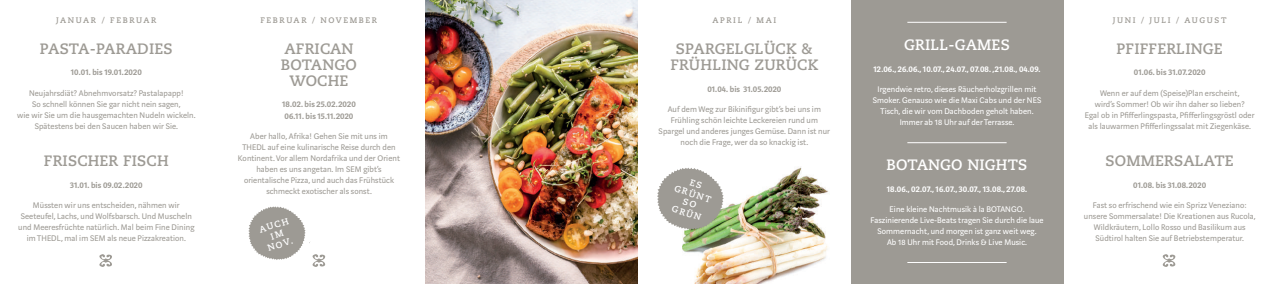
<style>
.page{position:relative;width:1276px;height:284px;background:#fff}
.page>*{position:absolute;margin:0;border:0;box-sizing:border-box;transform-origin:0 0}
.t1{font:700 15px/16px "Caecilia";letter-spacing:.01em;color:#9d9a94;text-align:center}
.t2{font:700 15px "Caecilia";letter-spacing:.01em;color:#fff}
.t3{font:9px/11px "Marat Sans";letter-spacing:.01em;color:#9d9a94;text-align:center}
.t4{font:9px/11px "Marat Sans";letter-spacing:.01em;color:#fff;text-align:center}
.t5{font:600 9px/12px "Marat Sans";letter-spacing:.01em;color:#9d9a94}
.t6{font:600 9px "Marat Sans";letter-spacing:.01em;color:#fff}
.t7{font:700 9px/10px "Caecilia";color:#fff;text-align:center}
.t8{font:700 8px "Caecilia";letter-spacing:.2em;color:#9d9a94}
</style>
<div class="page">
<img style="left:682px;top:167px;width:146px;height:116px">
<svg style="left:99px;top:254px;width:13px;height:13px"></svg>
<svg style="left:1162px;top:254px;width:13px;height:13px"></svg>
<svg style="left:657px;top:167px;width:78px;height:77px"></svg>
<div style="left:850px;top:0;width:213px;height:283px;background:#9d9a94"></div>
<hr style="left:907px;top:142px;width:99px;height:1px;background:#fff">
<hr style="left:907px;top:262px;width:99px;height:1px;background:#fff">
<hr style="left:907px;top:22px;width:99px;height:1px;background:#fff">
<img style="left:425px;top:0;width:213px;height:283px">
<svg style="left:248px;top:206px;width:77px;height:61px"></svg>
<p class="t8" style="left:56px;top:16px;width:102px">JANUAR / FEB RUAR</p>
<p class="t8" style="left:712px;top:16px;width:65px">APRIL / MAI</p>
<p class="t8" style="left:260px;top:16px;width:118px">FEB RUAR / NOVEMBER</p>
<h1 class="t1" style="left:40px;top:41px;width:134px">PASTA-PARADIES</h1>
<h1 class="t1" style="left:676px;top:41px;width:138px">SPARGELGLÜCK &amp;</h1>
<p class="t5" style="left:71px;top:67px;width:72px">10.01. bis 19.01.2020</p>
<h1 class="t1" style="left:281px;top:41px;width:77px">AF RICAN<br>BOTANGO<br>WOCHE</h1>
<p class="t5" style="left:282px;top:98px;width:75px">18.02. bis 25.02.2020<br>06.11. bis 15.11.2020</p>
<p class="t3" style="left:238px;top:131px;width:163px">Aber hallo, Afrika! Gehen Sie mit uns im THEDL auf eine kulinarische Reise durch den Kontinent. Vor allem Nordafrika und der Orient haben es uns angetan. Im SEM gibt’s orientalische Pizza, und auch das Frühstück schmeckt exotischer als sonst.</p>
<h1 class="t1" style="left:670px;top:57px;width:149px">FRÜHLING ZURÜCK</h1>
<p class="t5" style="left:707px;top:83px;width:75px">01.04. bis 31.05.2020</p>
<p class="t3" style="left:658px;top:104px;width:173px">Auf dem Weg zur Bikinifigur gibt’s bei uns im Frühling schön leichte Leckereien rund um Spargel und anderes junges Gemüse. Dann ist nur noch die Frage, wer da so knackig ist.</p>
<p class="t3" style="left:17px;top:87px;width:180px">Neujahrsdiät? Abnehmvorsatz? Pastalapapp!<br>So schnell können Sie gar nicht nein sagen,<br>wie wir Sie um die hausgemachten Nudeln wickeln.<br>Spätestens bei den Saucen haben wir Sie.</p>
<h1 class="t1" style="left:44px;top:153px;width:126px">FRISCHER FISCH</h1>
<p class="t7" style="left:679px;top:173px;width:39px;rotate:18deg">ES<br>GRÜNT<br>SO<br>GRÜN</p>
<p class="t5" style="left:70px;top:179px;width:74px">31.01. bis 09.02.2020</p>
<p class="t3" style="left:18px;top:199px;width:178px">Müssten wir uns entscheiden, nähmen wir Seeteufel, Lachs, und Wolfsbarsch. Und Muscheln und Meeresfrüchte natürlich. Mal beim Fine Dining im THEDL, mal im SEM als neue Pizzakreation.</p>
<p class="t7" style="left:258px;top:225px;width:32px;rotate:-18deg">AUCH<br>IM<br>NOV.</p>
<h1 class="t2" style="left:904px;top:36px;width:107px">GRILL-GAMES</h1>
<p class="t6" style="left:873px;top:64px;width:168px">12.06., 26.06., 10.07., 24.07., 07.08. ,21.08., 04.09.</p>
<p class="t4" style="left:872px;top:84px;width:170px">Irgendwie retro, dieses Räucherholzgrillen mit Smoker. Genauso wie die Maxi Cabs und der NES Tisch, die wir vom Dachboden geholt haben.<br>Immer ab 18 Uhr auf der Terrasse.</p>
<h1 class="t2" style="left:886px;top:156px;width:142px">BOTANGO NIGHTS</h1>
<p class="t6" style="left:887px;top:184px;width:142px">18.06., 02.07., 16.07., 30.07., 13.08., 27.08.</p>
<p class="t4" style="left:870px;top:204px;width:175px">Eine kleine Nachtmusik à la BOTANGO.<br>Faszinierende Live-Beats tragen Sie durch die laue Sommernacht, und morgen ist ganz weit weg.<br>Ab 18 Uhr mit Food, Drinks &amp; Live Music.</p>
<p class="t8" style="left:1112px;top:16px;width:115px">JUNI / JULI / AUGUST</p>
<h1 class="t1" style="left:1116px;top:41px;width:106px">PFIFFERLINGE</h1>
<p class="t5" style="left:1133px;top:67px;width:73px">01.06. bis 31.07.2020</p>
<p class="t3" style="left:1085px;top:87px;width:171px">Wenn er auf dem (Speise)Plan erscheint,<br>wird’s Sommer! Ob wir ihn daher so lieben?<br>Egal ob in Pfifferlingspasta, Pfifferlingsgröstl oder als lauwarmen Pfifferlingssalat mit Ziegenkäse.</p>
<h1 class="t1" style="left:1105px;top:153px;width:128px">SOMMERSALATE</h1>
<p class="t5" style="left:1133px;top:179px;width:74px">01.08. bis 31.08.2020</p>
<p class="t3" style="left:1084px;top:199px;width:173px">Fast so erfrischend wie ein Sprizz Veneziano: unsere Sommersalate! Die Kreationen aus Rucola, Wildkräutern, Lollo Rosso und Basilikum aus Südtirol halten Sie auf Betriebstemperatur.</p>
</div>
